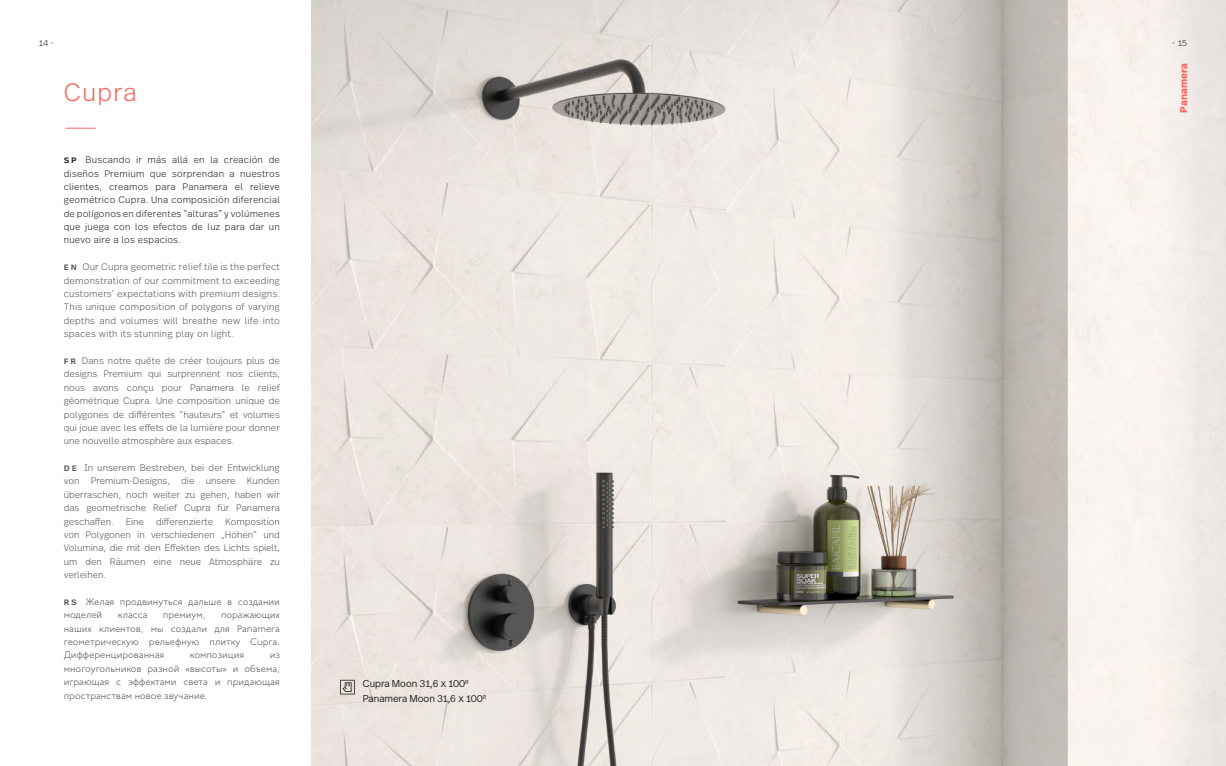
<style>
.page{position:relative;width:1226px;height:766px;background:#fff}
.page>*{position:absolute;margin:0;border:0;box-sizing:border-box;transform-origin:0 0}
.t1{font:300 25px "Real Head Pro";letter-spacing:.06em;color:#f6665e}
.t2{font:300 10px/15px "Real Head Pro";color:#241f1f}
.t3{font:700 10px "Real Text Pro";letter-spacing:.01em;color:#f6665e}
.t4{font:300 9.5px/13.4px "Real Text Pro";color:#5a5758;text-align:justify}
.t5{font:300 9.5px/13.4px "P22 Underground CY";color:#5a5758;text-align:justify}
.t6{font:300 9.5px/13.4px "Real Text Pro";letter-spacing:.02em;color:#241f1f;text-align:justify}
.t7{font:300 8.75px "Real Text Pro";color:#241f1f}
.s1{font-weight:500}
.s2{font-family:"Real Text Pro";font-weight:500}
</style>
<div class="page">
<img style="left:312px;top:0;width:914px;height:765px">
<hr style="left:66px;top:128px;width:30px;height:1px;background:#f6665e">
<svg style="left:340px;top:679px;width:15px;height:15px"></svg>
<p class="t7" style="left:39px;top:36px;width:17px">14 -</p>
<p class="t7" style="left:1172px;top:36px;width:16px">- 15</p>
<h1 class="t1" style="left:64px;top:73px;width:74px">Cupra</h1>
<p class="t3" style="left:1175px;top:113px;width:51px;rotate:-90deg">Panamera</p>
<p class="t6" style="left:64px;top:152px;width:218px"><span class="s1">s p</span> Buscando ir más allá en la creación de diseños Premium que sorprendan a nuestros clientes, creamos para Panamera el relieve geométrico Cupra. Una composición diferencial de polígonos en diferentes “alturas” y volúmenes que juega con los efectos de luz para dar un nuevo aire a los espacios.</p>
<p class="t4" style="left:64px;top:259px;width:218px"><span class="s1">e n</span> Our Cupra geometric relief tile is the perfect demonstration of our commitment to exceeding customers’ expectations with premium designs.<br>This unique composition of polygons of varying depths and volumes will breathe new life into spaces with its stunning play on light.</p>
<p class="t4" style="left:64px;top:353px;width:218px"><span class="s1">f r</span> Dans notre quête de créer toujours plus de designs Premium qui surprennent nos clients, nous avons conçu pour Panamera le relief géométrique Cupra. Une composition unique de polygones de différentes “hauteurs” et volumes qui joue avec les effets de la lumière pour donner une nouvelle atmosphère aux espaces.</p>
<p class="t4" style="left:64px;top:460px;width:218px"><span class="s1">d e</span> In unserem Bestreben, bei der Entwicklung von Premium-Designs, die unsere Kunden überraschen, noch weiter zu gehen, haben wir das geometrische Relief Cupra für Panamera geschaffen.</p>
<p class="t4" style="left:64px;top:513px;width:218px;text-indent:161px">Komposition von Polygonen in verschiedenen „Höhen“ und Volumina, die mit den Effekten des Lichts spielt, um den Räumen eine neue Atmosphäre zu verleihen.</p>
<p class="t5" style="left:64px;top:595px;width:218px"><span class="s2">r s</span> Желая продвинуться дальше в создании моделей</p>
<p class="t4" style="left:126px;top:513px;width:20px">Eine</p>
<p class="t4" style="left:156px;top:513px;width:59px">differenzierte</p>
<p class="t5" style="left:64px;top:608px;width:218px;text-indent:157px">поражающих наших клиентов, мы создали для Panamera геометрическую рельефную плитку Cupra.<br>Дифференцированная</p>
<p class="t5" style="left:118px;top:608px;width:31px">класса</p>
<p class="t5" style="left:163px;top:608px;width:44px">премиум,</p>
<p class="t5" style="left:64px;top:649px;width:218px;text-indent:206px">из многоугольников разной «высоты» и объема, играющая с эффектами света и придающая пространствам новое звучание.</p>
<p class="t5" style="left:190px;top:649px;width:56px">композиция</p>
<p class="t2" style="left:363px;top:675px;width:125px">Cupra Moon 31,6 x 100<sup>R<br></sup>Panamera Moon 31,6 x 100<sup>R</sup></p>
</div>
